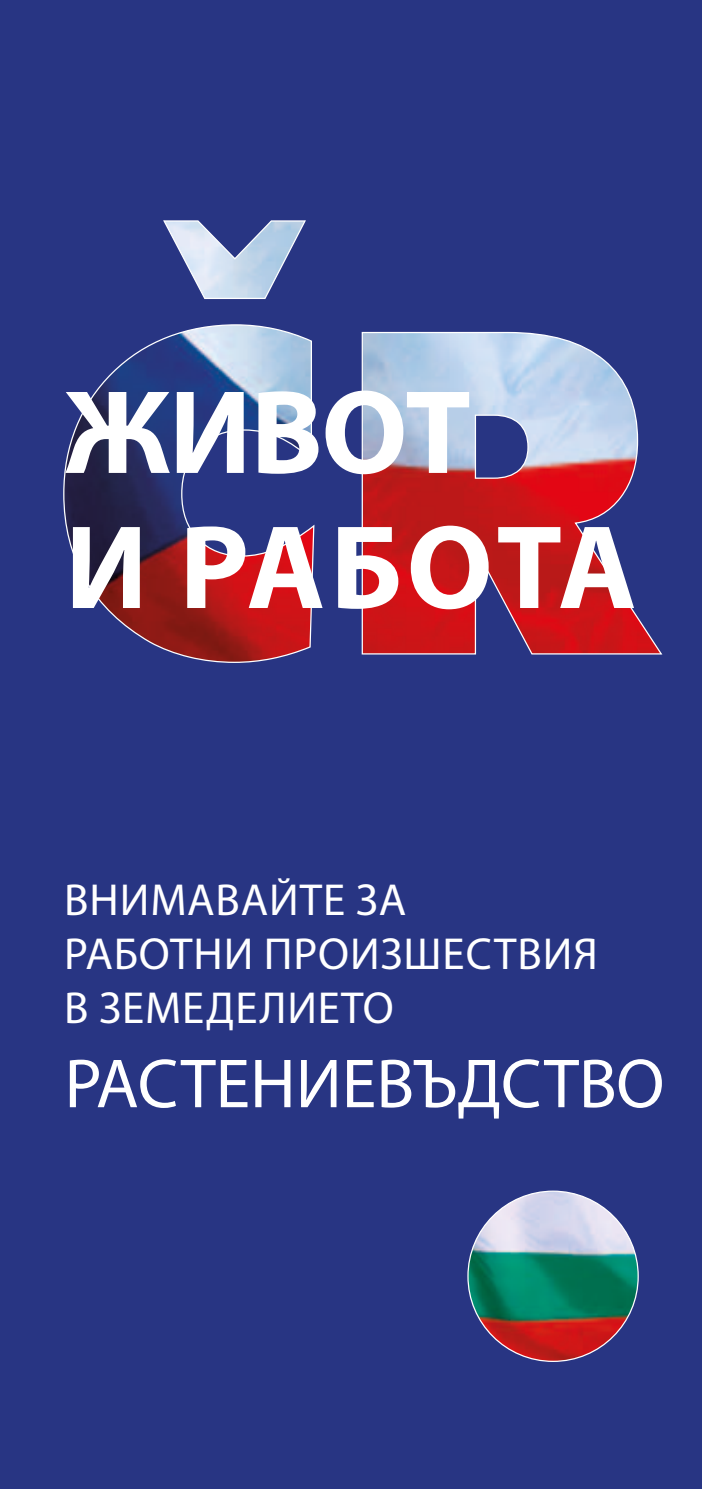
<style>
.page{position:relative;width:702px;height:1489px;background:#fff}
.page>*{position:absolute;margin:0;border:0;box-sizing:border-box;transform-origin:0 0}
.t1{font:700 120px/135px "Myriad Pro";letter-spacing:-.01em;color:#fff}
.t2{font:70px "Myriad Pro";color:#fff}
.t3{font:45px/54px "Myriad Pro";letter-spacing:.02em;color:#fff}
</style>
<div class="page">
<div style="left:0;top:0;width:702px;height:1488px;background:#283583"></div>
<svg style="left:63px;top:220px;width:600px;height:443px"></svg>
<img style="left:468px;top:1191px;width:170px;height:170px;border-radius:85px">
<h1 class="t1" style="left:65px;top:361px;width:573px">Живот<br>и работа</h1>
<p class="t3" style="left:64px;top:872px;width:535px">Внимавайте за работни произшествия в земеделието</p>
<h2 class="t2" style="left:64px;top:1040px;width:601px">Растениевъдство</h2>
</div>
